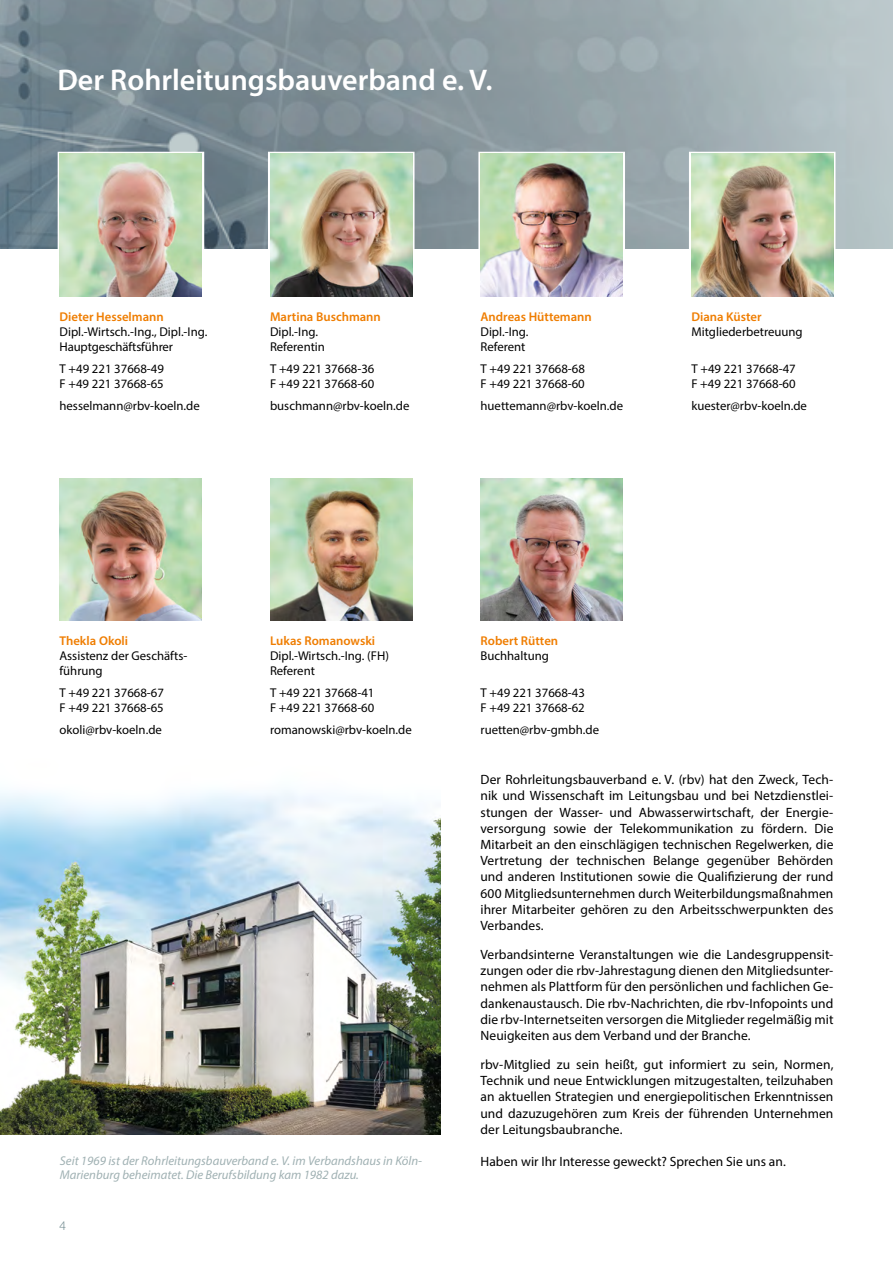
<style>
.page{position:relative;width:893px;height:1263px;background:#fff}
.page>*{position:absolute;margin:0;border:0;box-sizing:border-box;transform-origin:0 0}
.t1{font:600 30px "Myriad Pro";color:#fff}
.t2{font:13.5px/16.2px "Myriad Pro";letter-spacing:.005em;color:#000;text-align:justify}
.t3{font:300 13.2px "Myriad Pro";color:#678287}
.t4{font:12.75px/15.3px "Myriad Pro";color:#000}
.t5{font:italic 12.75px/13.5px "Myriad Pro";color:#a0b1b3}
.t6{font:600 12.75px "Myriad Pro";color:#ef7d00}
</style>
<div class="page">
<img style="left:0;top:790px;width:440px;height:344px">
<svg style="left:0;top:0;width:893px;height:248px;background:#8c9ba2"></svg>
<svg style="left:57px;top:151px;width:148px;height:146px"></svg>
<svg style="left:267px;top:151px;width:149px;height:146px"></svg>
<svg style="left:477px;top:151px;width:149px;height:146px"></svg>
<svg style="left:688px;top:151px;width:149px;height:146px"></svg>
<img style="left:60px;top:154px;width:142px;height:142px">
<img style="left:691px;top:154px;width:142px;height:142px">
<img style="left:270px;top:478px;width:142px;height:142px">
<img style="left:270px;top:154px;width:142px;height:142px">
<img style="left:480px;top:154px;width:143px;height:142px">
<img style="left:60px;top:478px;width:142px;height:142px">
<img style="left:480px;top:478px;width:143px;height:142px">
<h1 class="t1" style="left:57px;top:61px;width:437px">Der Rohrleitungsbauverband e. V.</h1>
<p class="t6" style="left:60px;top:308px;width:106px">Dieter Hesselmann</p>
<p class="t4" style="left:60px;top:324px;width:149px">Dipl.-Wirtsch.-Ing., Dipl.-Ing.<br>Hauptgeschäftsführer</p>
<p class="t4" style="left:60px;top:361px;width:106px">T +49 221 37668-49<br>F +49 221 37668-65</p>
<p class="t4" style="left:60px;top:398px;width:142px">hesselmann@rbv-koeln.de</p>
<p class="t6" style="left:270px;top:308px;width:112px">Martina Buschmann</p>
<p class="t4" style="left:270px;top:324px;width:56px">Dipl.-Ing.<br>Referentin</p>
<p class="t4" style="left:270px;top:361px;width:106px">T +49 221 37668-36<br>F +49 221 37668-60</p>
<p class="t4" style="left:270px;top:398px;width:141px">buschmann@rbv-koeln.de</p>
<p class="t6" style="left:480px;top:308px;width:113px">Andreas Hüttemann</p>
<p class="t4" style="left:480px;top:324px;width:49px">Dipl.-Ing.<br>Referent</p>
<p class="t4" style="left:480px;top:361px;width:106px">T +49 221 37668-68<br>F +49 221 37668-60</p>
<p class="t4" style="left:480px;top:398px;width:144px">huettemann@rbv-koeln.de</p>
<p class="t6" style="left:691px;top:308px;width:72px">Diana Küster</p>
<p class="t4" style="left:691px;top:324px;width:113px">Mitgliederbetreuung</p>
<p class="t4" style="left:691px;top:361px;width:106px">T +49 221 37668-47<br>F +49 221 37668-60</p>
<p class="t4" style="left:691px;top:398px;width:117px">kuester@rbv-koeln.de</p>
<p class="t6" style="left:60px;top:632px;width:70px">Thekla Okoli</p>
<p class="t4" style="left:60px;top:648px;width:129px">Assistenz der Geschäfts&shy;führung</p>
<p class="t4" style="left:60px;top:685px;width:106px">T +49 221 37668-67<br>F +49 221 37668-65</p>
<p class="t4" style="left:60px;top:722px;width:104px">okoli@rbv-koeln.de</p>
<p class="t6" style="left:270px;top:632px;width:107px">Lukas Romanowski</p>
<p class="t4" style="left:270px;top:648px;width:120px">Dipl.-Wirtsch.-Ing. (FH)<br>Referent</p>
<p class="t4" style="left:270px;top:685px;width:106px">T +49 221 37668-41<br>F +49 221 37668-60</p>
<p class="t4" style="left:270px;top:722px;width:143px">romanowski@rbv-koeln.de</p>
<p class="t6" style="left:480px;top:632px;width:79px">Robert Rütten</p>
<p class="t4" style="left:480px;top:648px;width:70px">Buchhaltung</p>
<p class="t4" style="left:480px;top:685px;width:106px">T +49 221 37668-43<br>F +49 221 37668-62</p>
<p class="t4" style="left:480px;top:722px;width:120px">ruetten@rbv-gmbh.de</p>
<p class="t5" style="left:60px;top:1154px;width:364px">Seit 1969 ist der Rohrleitungsbauverband e. V. im Verbandshaus in Köln-<br>Marienburg beheimatet. Die Berufsbildung kam 1982 dazu.</p>
<p class="t3" style="left:60px;top:1217px;width:8px">4</p>
<p class="t2" style="left:480px;top:771px;width:354px">Der Rohrleitungsbauverband e. V. (rbv) hat den Zweck, Tech&shy;nik und Wissenschaft im Leitungsbau und bei Netzdienstlei&shy;stungen der Wasser- und Abwasserwirtschaft, der Energie&shy;versorgung sowie der Telekommunikation zu fördern. Die Mitarbeit an den einschlägigen technischen Regelwerken, die Vertretung der technischen Belange gegenüber Behörden und anderen Institutionen sowie die Qualifizierung der rund 600 Mitgliedsunternehmen durch Weiterbildungsmaßnahmen ihrer Mitarbeiter gehören zu den Arbeitsschwerpunkten des Verbandes.</p>
<p class="t2" style="left:480px;top:946px;width:354px">Verbandsinterne Veranstaltungen wie die Landesgruppensit&shy;zungen oder die rbv-Jahrestagung dienen den Mitgliedsunter&shy;nehmen als Plattform für den persönlichen und fachlichen Ge&shy;dankenaustausch. Die rbv-Nachrichten, die rbv-Infopoints und die rbv-Internetseiten versorgen die Mitglieder regelmäßig mit Neuigkeiten aus dem Verband und der Branche.</p>
<p class="t2" style="left:480px;top:1056px;width:354px">rbv-Mitglied zu sein heißt, gut informiert zu sein, Normen, Technik und neue Entwicklungen mitzugestalten, teilzuhaben an aktuellen Strategien und energiepolitischen Erkenntnissen und dazuzugehören zum Kreis der führenden Unternehmen der Leitungsbaubranche.</p>
<p class="t2" style="left:480px;top:1153px;width:307px">Haben wir Ihr Interesse geweckt? Sprechen Sie uns an.</p>
</div>
